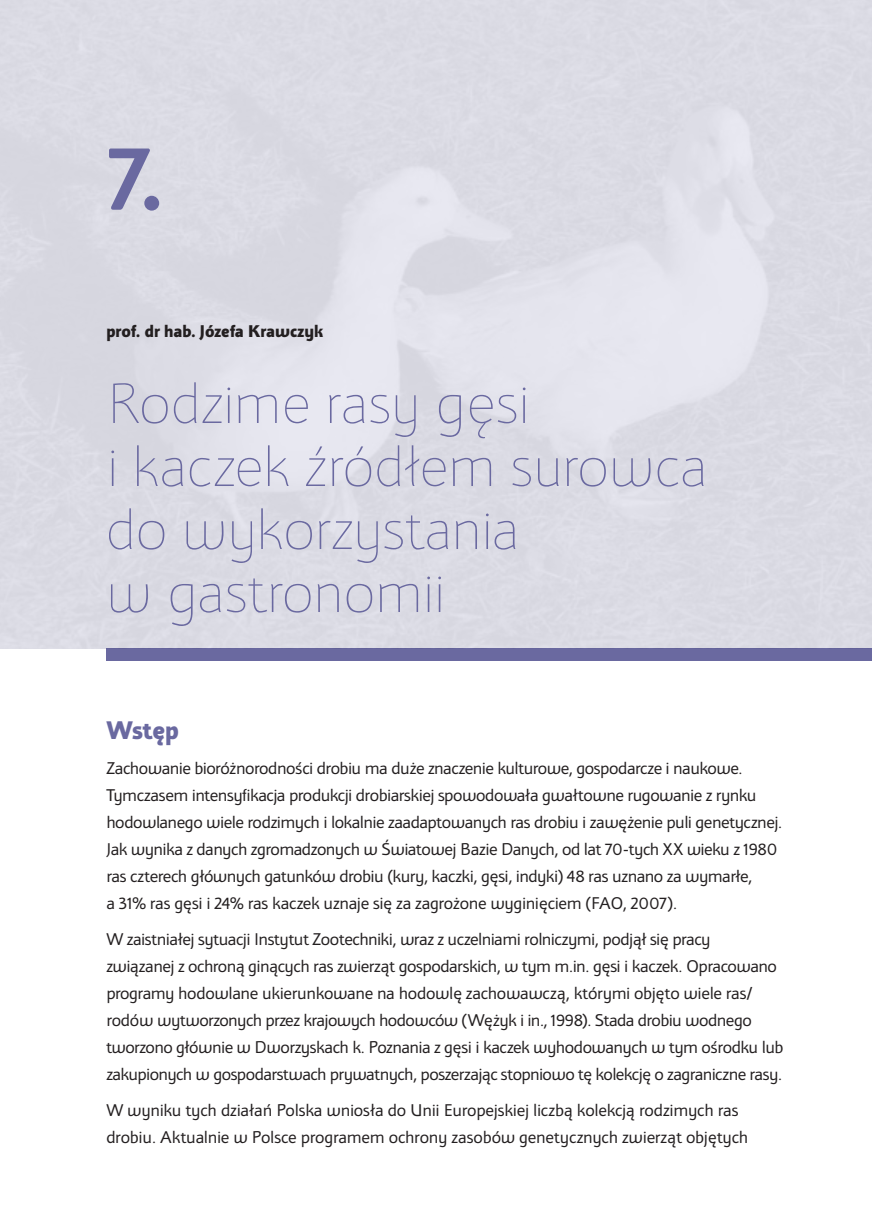
<style>
.page{position:relative;width:872px;height:1212px;background:#fff}
.page>*{position:absolute;margin:0;border:0;box-sizing:border-box;transform-origin:0 0}
.t1{font:700 90px "Brandon Grotesque";color:#6a69a0}
.t2{font:60px/63px "Apolonia Nova Cienka OT";letter-spacing:-.015em;color:#6a69a0}
.t3{font:700 27px "Apolonia Nova OT";color:#6a69a0}
.t4{font:18px/27px "Apolonia Nova OT";letter-spacing:-.025em;color:#231f20}
.t5{font:700 18px "Apolonia Nova OT";color:#231f20}
</style>
<div class="page">
<div style="left:106px;top:648px;width:766px;height:13px;background:#6a69a0"></div>
<h1 class="t1" style="left:106px;top:116px;width:57px">7.</h1>
<p class="t5" style="left:106px;top:321px;width:218px">prof. dr hab. Józefa Krawczyk</p>
<h2 class="t2" style="left:106px;top:373px;width:603px">Rodzime rasy gęsi<br>i kaczek źródłem surowca do wykorzystania<br>w gastronomii</h2>
<h3 class="t3" style="left:106px;top:715px;width:74px">Wstęp</h3>
<p class="t4" style="left:106px;top:755px;width:677px">Zachowanie bioróżnorodności drobiu ma duże znaczenie kulturowe, gospodarcze i naukowe.<br>Tymczasem intensyfikacja produkcji drobiarskiej spowodowała gwałtowne rugowanie z rynku hodowlanego wiele rodzimych i lokalnie zaadaptowanych ras drobiu i zawężenie puli genetycznej.<br>Jak wynika z danych zgromadzonych w Światowej Bazie Danych, od lat 70-tych XX wieku z 1980 ras czterech głównych gatunków drobiu (kury, kaczki, gęsi, indyki) 48 ras uznano za wymarłe,<br>a 31% ras gęsi i 24% ras kaczek uznaje się za zagrożone wyginięciem (FAO, 2007).</p>
<p class="t4" style="left:106px;top:926px;width:678px">W zaistniałej sytuacji Instytut Zootechniki, wraz z uczelniami rolniczymi, podjął się pracy związanej z ochroną ginących ras zwierząt gospodarskich, w tym m.in. gęsi i kaczek. Opracowano programy hodowlane ukierunkowane na hodowlę zachowawczą, którymi objęto wiele ras/ rodów wytworzonych przez krajowych hodowców (Wężyk i in., 1998). Stada drobiu wodnego tworzono głównie w Dworzyskach k. Poznania z gęsi i kaczek wyhodowanych w tym ośrodku lub zakupionych w gospodarstwach prywatnych, poszerzając stopniowo tę kolekcję o zagraniczne rasy.</p>
<p class="t4" style="left:106px;top:1096px;width:643px">W wyniku tych działań Polska wniosła do Unii Europejskiej liczbą kolekcją rodzimych ras drobiu. Aktualnie w Polsce programem ochrony zasobów genetycznych zwierząt objętych</p>
</div>
